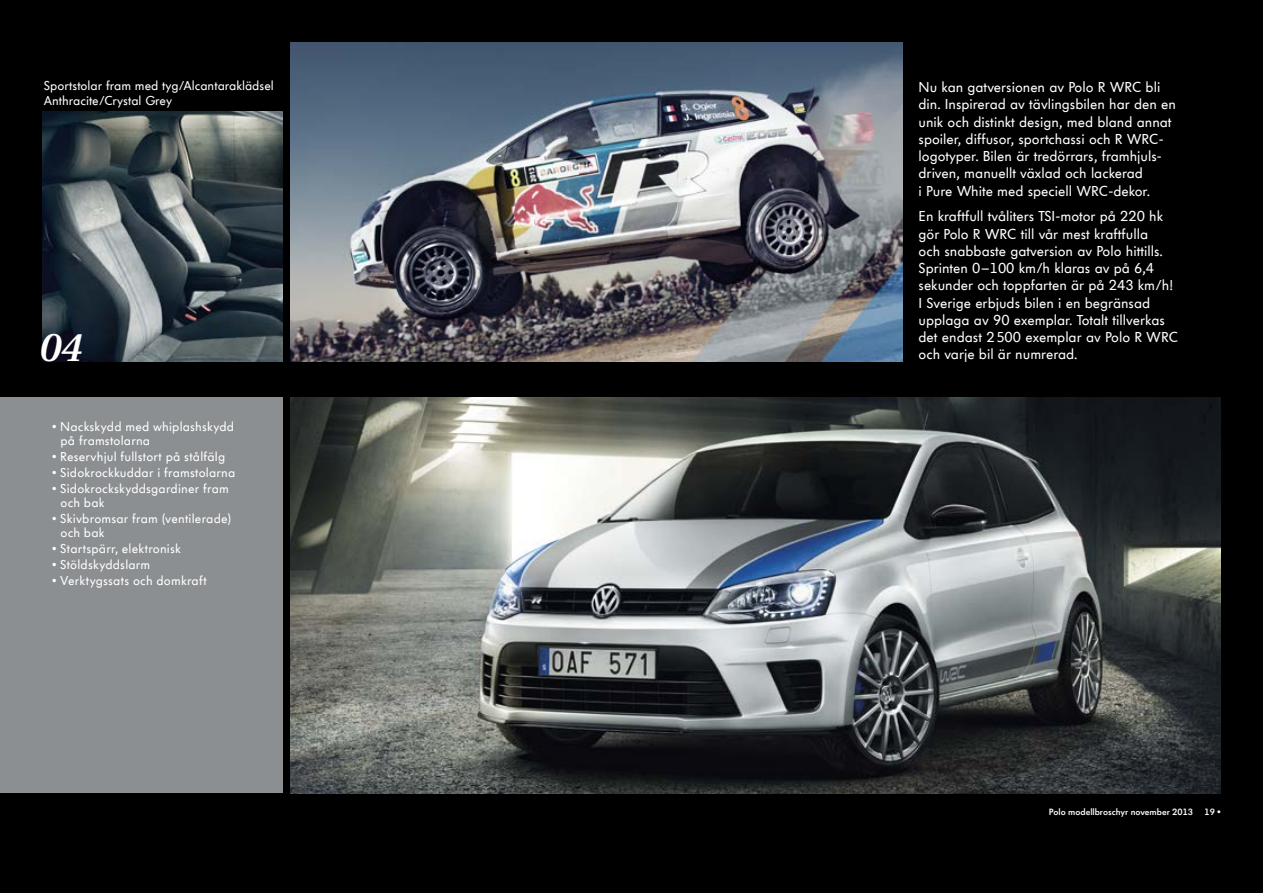
<style>
.page{position:relative;width:1263px;height:893px;background:#000}
.page>*{position:absolute;margin:0;border:0;box-sizing:border-box;transform-origin:0 0}
.t1{font:italic 600 40.05px "VW Utopia";color:#fff}
.t2{font:14.25px/17.2px "VW Headline OT";color:#fff}
.t3{font:12.75px/14.2px "VW Headline OT";letter-spacing:.01em;color:#fff}
.t4{font:600 9px "VW Headline OT";color:#fff}
.s1{font-weight:900}
</style>
<div class="page">
<img style="left:291px;top:43px;width:611px;height:318px">
<img style="left:291px;top:398px;width:929px;height:395px">
<div style="left:0;top:398px;width:282px;height:395px;background:#8c8f92"></div>
<img style="left:43px;top:112px;width:239px;height:249px">
<p class="t3" style="left:44px;top:78px;width:232px;line-height:15px">Sportstolar fram med tyg/Alcantaraklädsel<br>Anthracite/Crystal Grey</p>
<p class="t2" style="left:918px;top:79px;width:259px">Nu kan gatversionen av Polo R WRC bli din. Inspirerad av tävlingsbilen har den en unik och distinkt design, med bland annat spoiler, diffusor, sportchassi och R WRC&shy;logotyper. Bilen är tredörrars, framhjuls&shy;driven, manuellt växlad och lackerad<br>i Pure White med speciell WRC-dekor.</p>
<p class="t2" style="left:918px;top:208px;width:261px">En kraftfull tvåliters TSI-motor på 220 hk gör Polo R WRC till vår mest kraftfulla<br>och snabbaste gatversion av Polo hittills.<br>Sprinten 0–100 km/h klaras av på 6,4 sekunder och toppfarten är på 243 km/h!<br>I Sverige erbjuds bilen i en begränsad upplaga av 90 exemplar. Totalt tillverkas det endast 2500 exemplar av Polo R WRC och varje bil är numrerad.</p>
<h1 class="t1" style="left:37px;top:325px;width:44px">04</h1>
<p class="t3" style="left:61px;top:419px;width:175px;text-indent:-9px">• Nackskydd med whiplashskydd på framstolarna</p>
<p class="t3" style="left:52px;top:449px;width:175px">• Reservhjul fullstort på stålfälg</p>
<p class="t3" style="left:52px;top:465px;width:185px">• Sidokrockkuddar i framstolarna</p>
<p class="t3" style="left:61px;top:481px;width:170px;text-indent:-9px">• Sidokrockskyddsgardiner fram och bak</p>
<p class="t3" style="left:61px;top:512px;width:172px;text-indent:-9px">• Skivbromsar fram (ventilerade) och bak</p>
<p class="t3" style="left:52px;top:542px;width:130px">• Startspärr, elektronisk</p>
<p class="t3" style="left:52px;top:558px;width:100px">• Stöldskyddslarm</p>
<p class="t3" style="left:52px;top:574px;width:156px">• Verktygssats och domkraft</p>
<p class="t4" style="left:1049px;top:806px;width:146px">Polo modellbroschyr november 2013</p>
<p class="t4" style="left:1204px;top:806px;width:17px">19 <span class="s1">•</span></p>
</div>
